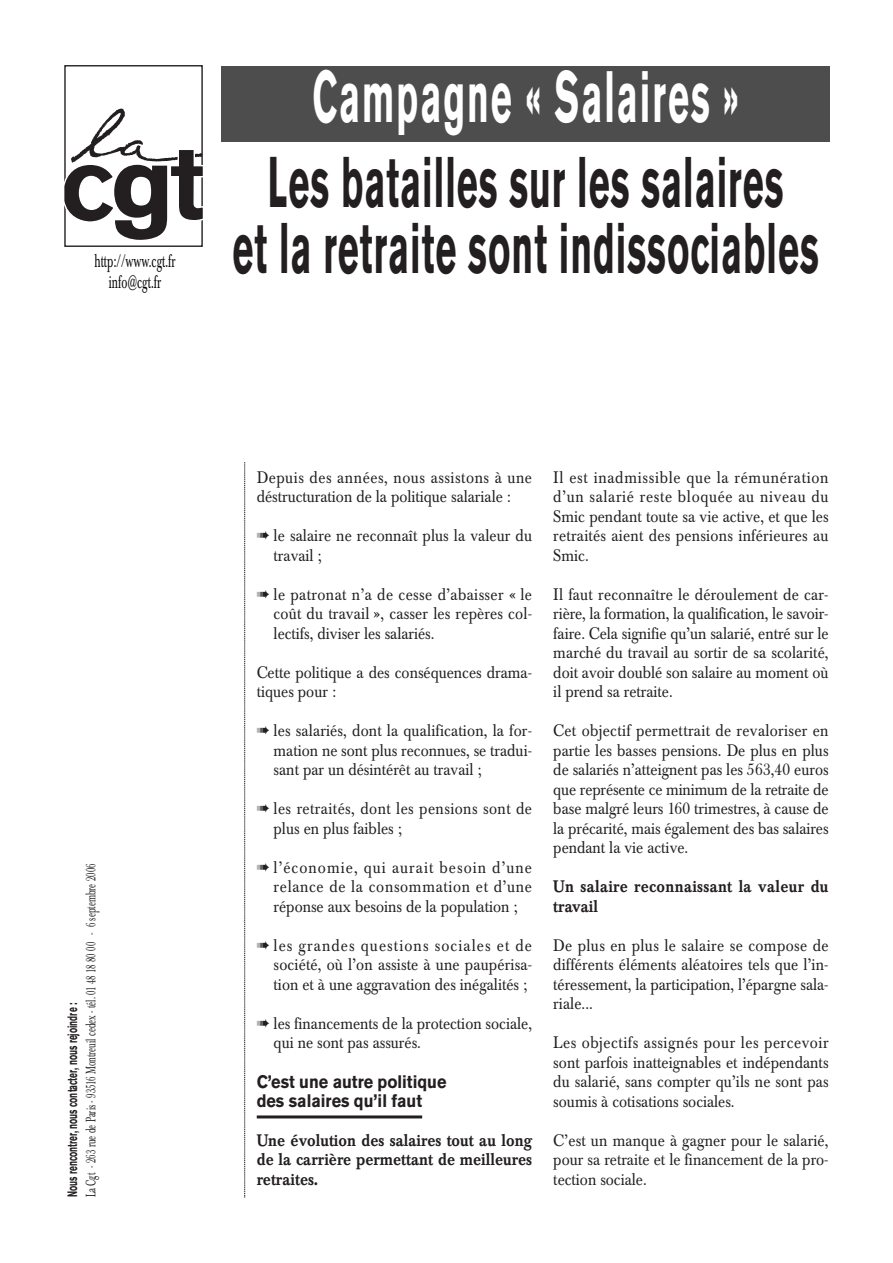
<style>
.page{position:relative;width:893px;height:1263px;background:#fff}
.page>*{position:absolute;margin:0;border:0;box-sizing:border-box;transform-origin:0 0}
.t1{font:700 72px "Akzidenz Grotesk BE";letter-spacing:.055em;color:#fff;scale:.5 1}
.t2{font:700 70.95px/66px "Akzidenz Grotesk BE";letter-spacing:.03em;color:#231f20;text-align:center;scale:.51 1}
.t3{font:700 18px/19.5px "Akzidenz Grotesk BE";color:#231f20;scale:.9 1}
.t4{font:18px/21px "Baskerville BE";color:#000;text-align:center;scale:.61 1}
.t5{font:16.5px/19.5px "Baskerville BE";color:#231f20;text-align:justify;scale:.9 1}
.t6{font:500 16.5px/19.5px "Baskerville BE";color:#231f20;text-align:justify;scale:.9 1}
.t7{font:16.5px/19.5px "Baskerville BE";letter-spacing:.03em;color:#231f20;scale:.9 1}
.t8{font:500 16.5px/19.5px "Baskerville BE";letter-spacing:.02em;color:#231f20;scale:.9 1}
.t9{font:13.5px/18px "Baskerville BE";color:#231f20;scale:.61 1}
.s1{font-family:"Akzidenz Grotesk BE";font-weight:700}
</style>
<div class="page">
<svg style="left:244px;top:462px;width:1px;height:736px"></svg>
<hr style="left:257px;top:1115px;width:165px;height:3px;background:#231f20">
<svg style="left:64px;top:65px;width:139px;height:182px"></svg>
<div style="left:221px;top:66px;width:608px;height:76px;background:#4d4d4d"></div>
<p class="t4" style="left:94px;top:252px;width:134px">http://www.cgt.fr info@cgt.fr</p>
<p class="t1" style="left:312px;top:71px;width:853px">Campagne « Salaires »</p>
<p class="t2" style="left:232px;top:156px;width:1151px">Les batailles sur les salaires<br>et la retraite sont indissociables</p>
<p class="t9" style="left:65px;top:1197px;width:549px;rotate:-90deg"><span class="s1">Nous rencontrer, nous contacter, nous rejoindre :<br></span>La Cgt - 263 rue de Paris - 93516 Montreuil cedex - tél. 01 48 18 80 00 - 6 septembre 2006</p>
<p class="t5" style="left:257px;top:469px;width:307px">Depuis des années, nous assistons à une déstructuration de la politique salariale :</p>
<p class="t5" style="left:273px;top:528px;width:288px;text-indent:-17px">➠ le salaire ne reconnaît plus la valeur du travail ;</p>
<p class="t5" style="left:273px;top:586px;width:288px;text-indent:-17px">➠ le patronat n’a de cesse d’abaisser « le coût du travail », casser les repères col&shy;lectifs, diviser les salariés.</p>
<p class="t5" style="left:257px;top:664px;width:307px">Cette politique a des conséquences drama&shy;tiques pour :</p>
<p class="t5" style="left:273px;top:723px;width:288px;text-indent:-17px">➠ les salariés, dont la qualification, la for&shy;mation ne sont plus reconnues, se tradui&shy;sant par un désintérêt au travail ;</p>
<p class="t7" style="left:273px;top:801px;width:288px;text-indent:-17px">➠ les retraités, dont les pensions sont de plus en plus faibles ;</p>
<p class="t5" style="left:273px;top:859px;width:288px;text-indent:-17px">➠ l’économie, qui aurait besoin d’une relance de la consommation et d’une réponse aux besoins de la population ;</p>
<p class="t5" style="left:273px;top:937px;width:288px;text-indent:-17px">➠ les grandes questions sociales et de société, où l’on assiste à une paupérisa&shy;tion et à une aggravation des inégalités ;</p>
<p class="t5" style="left:273px;top:1015px;width:288px;text-indent:-17px">➠ les financements de la protection sociale, qui ne sont pas assurés.</p>
<p class="t3" style="left:257px;top:1073px;width:212px">C’est une autre politique des salaires qu’il faut</p>
<p class="t6" style="left:257px;top:1132px;width:307px">Une évolution des salaires tout au long de la carrière permettant de meilleures retraites.</p>
<p class="t5" style="left:553px;top:469px;width:307px">Il est inadmissible que la rémunération d’un salarié reste bloquée au niveau du Smic pendant toute sa vie active, et que les retraités aient des pensions inférieures au Smic.</p>
<p class="t5" style="left:553px;top:586px;width:307px">Il faut reconnaître le déroulement de car&shy;rière, la formation, la qualification, le savoir&shy;faire. Cela signifie qu’un salarié, entré sur le marché du travail au sortir de sa scolarité, doit avoir doublé son salaire au moment où il prend sa retraite.</p>
<p class="t5" style="left:553px;top:723px;width:307px">Cet objectif permettrait de revaloriser en partie les basses pensions. De plus en plus de salariés n’atteignent pas les 563,40 euros que représente ce minimum de la retraite de base malgré leurs 160 trimestres, à cause de la précarité, mais également des bas salaires pendant la vie active.</p>
<p class="t8" style="left:553px;top:879px;width:307px">Un salaire reconnaissant la valeur du travail</p>
<p class="t5" style="left:553px;top:937px;width:307px">De plus en plus le salaire se compose de différents éléments aléatoires tels que l’in&shy;téressement, la participation, l’épargne sala&shy;riale...</p>
<p class="t5" style="left:553px;top:1035px;width:307px">Les objectifs assignés pour les percevoir sont parfois inatteignables et indépendants du salarié, sans compter qu’ils ne sont pas soumis à cotisations sociales.</p>
<p class="t5" style="left:553px;top:1132px;width:307px">C’est un manque à gagner pour le salarié, pour sa retraite et le financement de la pro&shy;tection sociale.</p>
</div>
